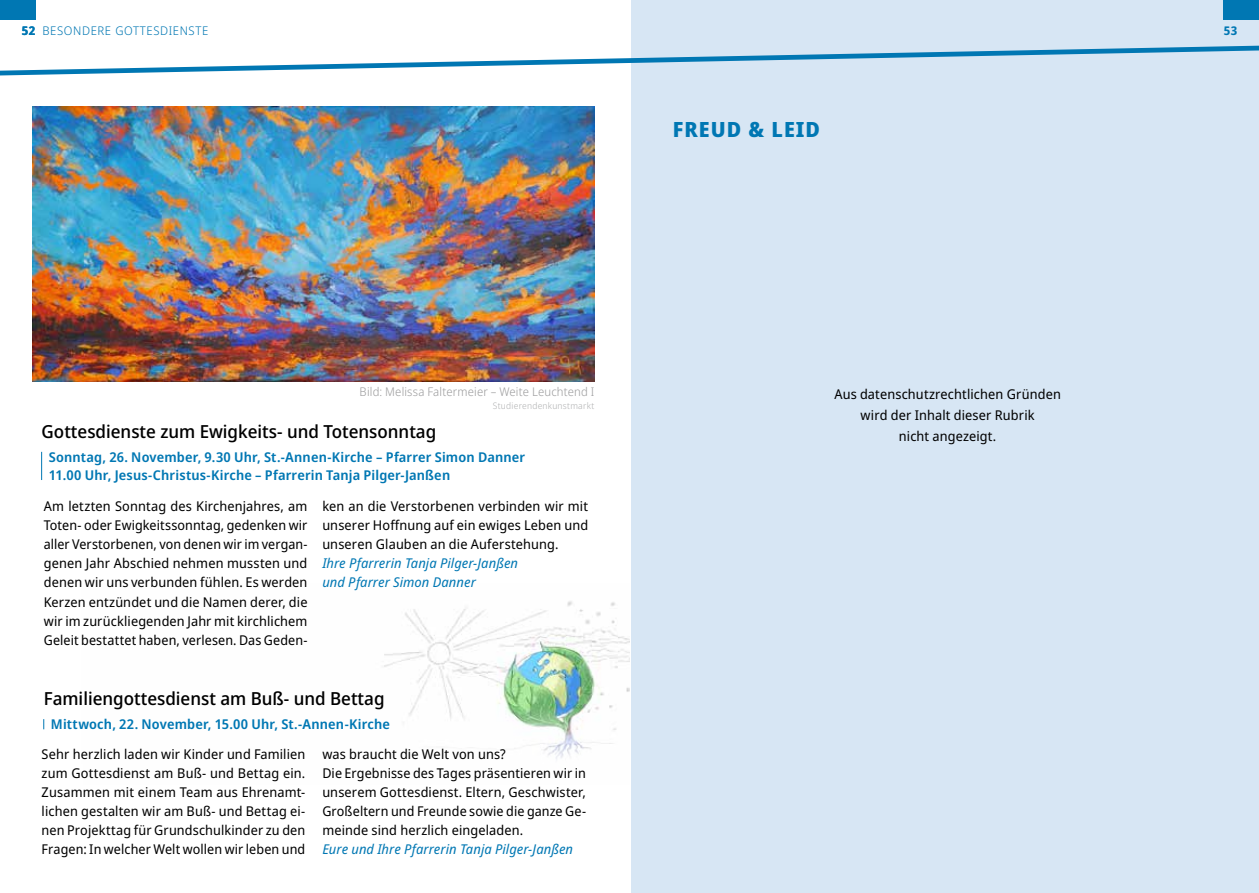
<style>
.page{position:relative;width:1259px;height:893px;background:#fff}
.page>*{position:absolute;margin:0;border:0;box-sizing:border-box;transform-origin:0 0}
.t1{font:800 21px "Noto Sans Display";letter-spacing:.05em;color:#0077b3}
.t2{font:500 18px "Noto Sans Display";color:#000}
.t3{font:13.5px/19px "Noto Sans Display";letter-spacing:.01em;color:#000;text-align:justify}
.t4{font:600 13.5px/18px "Noto Sans Display";letter-spacing:.01em;color:#0077b3}
.t5{font:italic 13.5px/19px "Noto Sans Display";letter-spacing:.01em;color:#0077b3}
.t6{font:300 12px "Noto Sans Display";letter-spacing:.015em;color:#9c9c9d}
.t7{font:300 12px "Noto Sans Display";letter-spacing:.05em;color:#0077b3}
.t8{font:700 12px "Noto Sans Display";color:#0077b3}
.t9{font:300 9px "Noto Sans Display";letter-spacing:.025em;color:#b1b2b3}
</style>
<div class="page">
<img style="left:384px;top:601px;width:246px;height:158px">
<div style="left:631px;top:0;width:628px;height:893px;background:#d7e6f4"></div>
<svg style="left:0;top:45px;width:1259px;height:31px"></svg>
<div style="left:0;top:0;width:35px;height:19px;background:#0077b3"></div>
<div style="left:1223px;top:0;width:36px;height:19px;background:#0077b3"></div>
<svg style="left:41px;top:452px;width:1px;height:28px"></svg>
<img style="left:33px;top:107px;width:561px;height:274px">
<p class="t8" style="left:22px;top:22px;width:15px">52</p>
<p class="t8" style="left:1223px;top:22px;width:15px">53</p>
<p class="t7" style="left:43px;top:22px;width:167px">BESONDERE GOTTESDIENSTE</p>
<h1 class="t1" style="left:673px;top:114px;width:149px">FREUD &amp; LEID</h1>
<p class="t6" style="left:360px;top:384px;width:236px">Bild: Melissa Faltermeier – Weite Leuchtend I</p>
<p class="t9" style="left:493px;top:400px;width:103px">Studierendenkunstmarkt</p>
<h2 class="t2" style="left:42px;top:418px;width:396px">Gottesdienste zum Ewigkeits- und Totensonntag</h2>
<p class="t4" style="left:49px;top:448px;width:478px">Sonntag, 26. November, 9.30 Uhr, St.-Annen-Kirche – Pfarrer Simon Danner<br>11.00 Uhr, Jesus-Christus-Kirche – Pfarrerin Tanja Pilger-Janßen</p>
<p class="t3" style="left:44px;top:497px;width:265px">Am letzten Sonntag des Kirchenjahres, am Toten- oder Ewigkeitssonntag, gedenken wir aller Verstorbenen, von denen wir im vergan&shy;genen Jahr Abschied nehmen mussten und denen wir uns verbunden fühlen. Es werden Kerzen entzündet und die Namen derer, die wir im zurückliegenden Jahr mit kirchlichem Geleit bestattet haben, verlesen. Das Geden-</p>
<p class="t3" style="left:322px;top:497px;width:267px">ken an die Verstorbenen verbinden wir mit unserer Hoffnung auf ein ewiges Leben und unseren Glauben an die Auferstehung.</p>
<p class="t5" style="left:322px;top:554px;width:197px">Ihre Pfarrerin Tanja Pilger-Janßen und Pfarrer Simon Danner</p>
<h2 class="t2" style="left:44px;top:686px;width:342px">Familiengottesdienst am Buß- und Bettag</h2>
<p class="t4" style="left:51px;top:716px;width:340px">Mittwoch, 22. November, 15.00 Uhr, St.-Annen-Kirche</p>
<p class="t3" style="left:42px;top:745px;width:265px">Sehr herzlich laden wir Kinder und Familien zum Gottesdienst am Buß- und Bettag ein.<br>Zusammen mit einem Team aus Ehrenamt&shy;lichen gestalten wir am Buß- und Bettag ei&shy;nen Projekttag für Grundschulkinder zu den Fragen: In welcher Welt wollen wir leben und</p>
<p class="t3" style="left:322px;top:745px;width:265px;text-align:left">was braucht die Welt von uns?<br>Die Ergebnisse des Tages präsentieren wir in unserem Gottesdienst. Eltern, Geschwister, Großeltern und Freunde sowie die ganze Ge&shy;meinde sind herzlich eingeladen.</p>
<p class="t5" style="left:322px;top:840px;width:252px">Eure und Ihre Pfarrerin Tanja Pilger-Janßen</p>
<p class="t3" style="left:834px;top:383px;width:228px;line-height:21px;text-align:center">Aus datenschutzrechtlichen Gründen wird der Inhalt dieser Rubrik<br>nicht angezeigt.</p>
</div>
